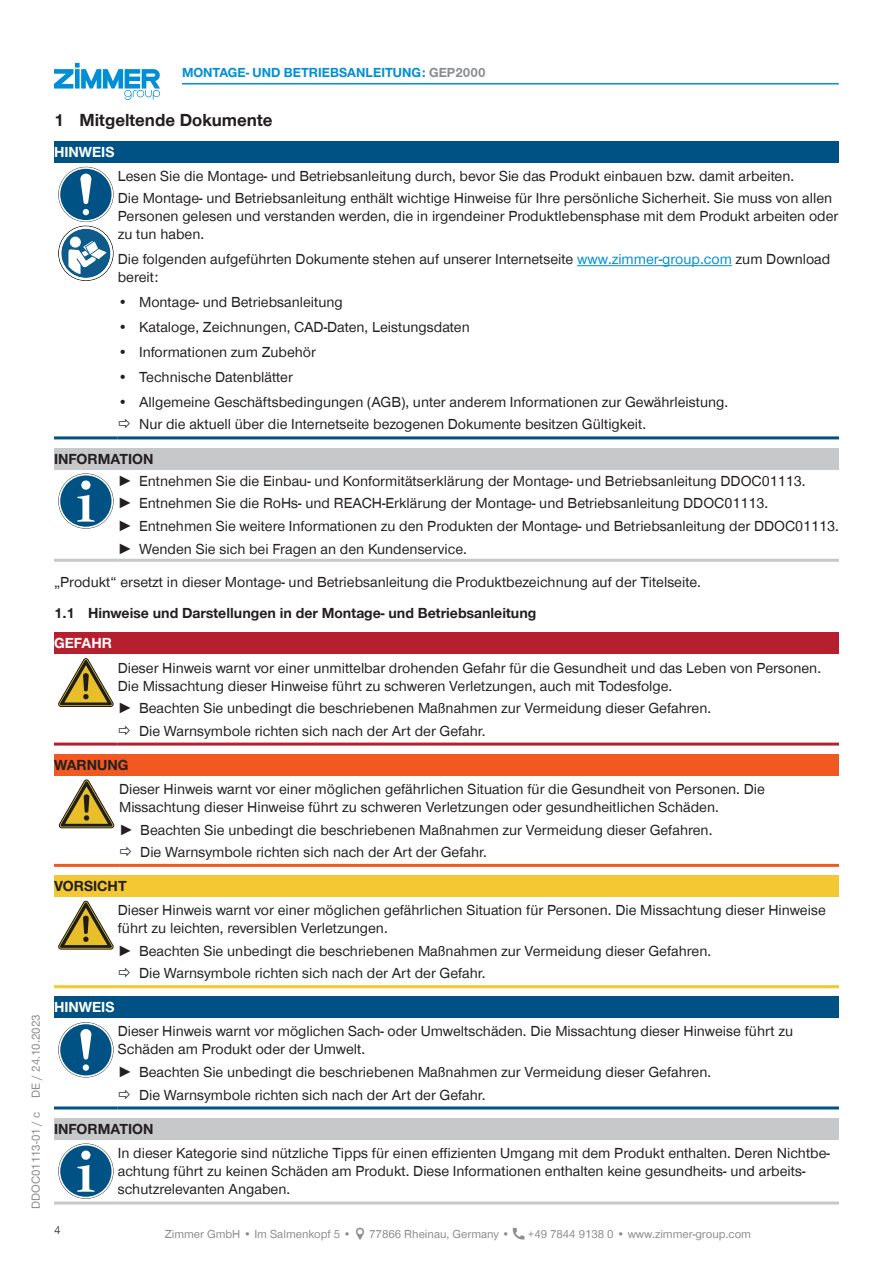
<style>
.page{position:relative;width:893px;height:1263px;background:#fff}
.page>*{position:absolute;margin:0;border:0;box-sizing:border-box;transform-origin:0 0}
.t1{font:700 18px "Zimmer Group Sans Global";color:#231f20}
.CB_AF_TD-Text{font:15px/18px "Zimmer Group Sans Global";color:#231f20}
.CB_AF_TD-Signalwort{font:700 15px "Zimmer Group Sans Global";color:#231f20}
.CB_AF_TD-Signalwort-2{font:700 15px "Zimmer Group Sans Global";color:#fff}
.CB_AF_TD-Kopfzeile{font:700 13.5px "Zimmer Group Sans Global";color:#008fd5}
.CB_AF_TD-Fusszeile{font:12px "Zimmer Group Sans Global";color:#8a8c8f}
.CB_AF_TD-Seitenrand{font:12px "Zimmer Group Sans";color:#8a8c8f}
.CB_AF_Seitenzahl_links{font:300 12px "Zimmer Group Sans";color:#231f20}
.s1{color:#8a8c8f}
.s2{color:#008fd5}
.s3{font-family:"Zimmer Group Sans"}
</style>
<div class="page">
<svg style="left:54px;top:63px;width:106px;height:37px"></svg>
<div style="left:54px;top:141px;width:785px;height:22px;background:#005285"></div>
<hr style="left:54px;top:436px;width:64px;height:3px;background:#005285">
<hr style="left:118px;top:436px;width:721px;height:3px;background:#005285">
<svg style="left:58px;top:167px;width:56px;height:55px"></svg>
<svg style="left:59px;top:167px;width:54px;height:55px"></svg>
<div style="left:60px;top:169px;width:52px;height:51px;background:#005285;border-radius:50%"></div>
<svg style="left:80px;top:174px;width:11px;height:41px"></svg>
<svg style="left:58px;top:226px;width:56px;height:55px"></svg>
<div style="left:70px;top:237px;width:11px;height:11px;background:#fff;border-radius:50%"></div>
<hr style="left:577px;top:265px;width:155px;height:1px;background:#008fd5">
<div style="left:54px;top:448px;width:785px;height:21px;background:#c7c8ca"></div>
<hr style="left:54px;top:559px;width:64px;height:3px;background:#c7c8ca">
<hr style="left:118px;top:559px;width:721px;height:3px;background:#c7c8ca">
<svg style="left:58px;top:473px;width:56px;height:56px"></svg>
<svg style="left:59px;top:474px;width:54px;height:54px"></svg>
<div style="left:60px;top:475px;width:52px;height:52px;background:#005285;border-radius:50%"></div>
<svg style="left:77px;top:495px;width:18px;height:27px"></svg>
<div style="left:81px;top:480px;width:9px;height:10px;background:#fff;border-radius:50%"></div>
<div style="left:54px;top:633px;width:785px;height:21px;background:#b61f2d"></div>
<hr style="left:54px;top:742px;width:64px;height:3px;background:#b61f2d">
<hr style="left:118px;top:742px;width:721px;height:3px;background:#b61f2d">
<svg style="left:58px;top:658px;width:56px;height:49px"></svg>
<div style="left:54px;top:754px;width:785px;height:21px;background:#f15921"></div>
<hr style="left:54px;top:864px;width:65px;height:3px;background:#f15921">
<hr style="left:119px;top:864px;width:720px;height:3px;background:#f15921">
<svg style="left:59px;top:780px;width:55px;height:48px"></svg>
<div style="left:54px;top:875px;width:785px;height:22px;background:#f3c832"></div>
<hr style="left:54px;top:985px;width:64px;height:3px;background:#f3c832">
<hr style="left:118px;top:985px;width:721px;height:3px;background:#f3c832">
<svg style="left:58px;top:901px;width:56px;height:48px"></svg>
<div style="left:54px;top:997px;width:785px;height:21px;background:#005285"></div>
<hr style="left:54px;top:1106px;width:64px;height:3px;background:#005285">
<hr style="left:118px;top:1106px;width:721px;height:3px;background:#005285">
<svg style="left:58px;top:1022px;width:56px;height:55px"></svg>
<svg style="left:59px;top:1022px;width:54px;height:55px"></svg>
<div style="left:60px;top:1024px;width:52px;height:51px;background:#005285;border-radius:50%"></div>
<div style="left:83px;top:1064px;width:6px;height:7px;background:#fff;border-radius:50%"></div>
<svg style="left:80px;top:1029px;width:11px;height:30px"></svg>
<div style="left:54px;top:1118px;width:785px;height:21px;background:#c7c8ca"></div>
<hr style="left:54px;top:1201px;width:64px;height:3px;background:#c7c8ca">
<hr style="left:118px;top:1201px;width:721px;height:3px;background:#c7c8ca">
<svg style="left:58px;top:1143px;width:56px;height:56px"></svg>
<svg style="left:59px;top:1144px;width:54px;height:54px"></svg>
<div style="left:60px;top:1145px;width:52px;height:52px;background:#005285;border-radius:50%"></div>
<svg style="left:77px;top:1165px;width:18px;height:27px"></svg>
<div style="left:81px;top:1150px;width:9px;height:10px;background:#fff;border-radius:50%"></div>
<hr style="left:182px;top:83px;width:657px;height:2px;background:#008fd5">
<p class="CB_AF_TD-Kopfzeile" style="left:182px;top:65px;width:305px">MONTAGE- UND BETRIEBSANLEITUNG: <span class="s1">GEP2000</span></p>
<p class="CB_AF_TD-Seitenrand" style="left:28px;top:1097px;width:85px;rotate:-90deg">DE / 24.10.2023</p>
<p class="CB_AF_TD-Seitenrand" style="left:28px;top:1209px;width:99px;rotate:-90deg">DDOC01113-01 / c</p>
<p class="t1" style="left:54px;top:110px;width:220px">1 Mitgeltende Dokumente</p>
<p class="CB_AF_TD-Signalwort-2" style="left:54px;top:143px;width:62px">HINWEIS</p>
<p class="CB_AF_TD-Text" style="left:118px;top:167px;width:678px">Lesen Sie die Montage- und Betriebsanleitung durch, bevor Sie das Produkt einbauen bzw. damit arbeiten.</p>
<p class="CB_AF_TD-Text" style="left:118px;top:189px;width:722px">Die Montage- und Betriebsanleitung enthält wichtige Hinweise für Ihre persönliche Sicherheit. Sie muss von allen<br>Personen gelesen und verstanden werden, die in irgendeiner Produktlebensphase mit dem Produkt arbeiten oder zu tun haben.</p>
<p class="CB_AF_TD-Text" style="left:118px;top:250px;width:714px">Die folgenden aufgeführten Dokumente stehen auf unserer Internetseite <span class="s2">www.zimmer-group.com</span> zum Download bereit:</p>
<p class="CB_AF_TD-Text" style="left:118px;top:293px;width:227px">• Montage- und Betriebsanleitung</p>
<p class="CB_AF_TD-Text" style="left:118px;top:318px;width:353px">• Kataloge, Zeichnungen, CAD-Daten, Leistungsdaten</p>
<p class="CB_AF_TD-Text" style="left:118px;top:343px;width:200px">• Informationen zum Zubehör</p>
<p class="CB_AF_TD-Text" style="left:118px;top:368px;width:177px">• Technische Datenblätter</p>
<p class="CB_AF_TD-Text" style="left:118px;top:392px;width:612px">• Allgemeine Geschäftsbedingungen (AGB), unter anderem Informationen zur Gewährleistung.</p>
<p class="CB_AF_TD-Text" style="left:139px;top:415px;width:508px">Nur die aktuell über die Internetseite bezogenen Dokumente besitzen Gültigkeit.</p>
<p class="CB_AF_TD-Signalwort" style="left:54px;top:450px;width:101px">INFORMATION</p>
<p class="CB_AF_TD-Text" style="left:118px;top:471px;width:689px"><span class="s3">►</span> Entnehmen Sie die Einbau- und Konformitätserklärung der Montage- und Betriebsanleitung DDOC01113.</p>
<p class="CB_AF_TD-Text" style="left:118px;top:494px;width:652px"><span class="s3">►</span> Entnehmen Sie die RoHs- und REACH-Erklärung der Montage- und Betriebsanleitung DDOC01113.</p>
<p class="CB_AF_TD-Text" style="left:118px;top:517px;width:723px"><span class="s3">►</span> Entnehmen Sie weitere Informationen zu den Produkten der Montage- und Betriebsanleitung der DDOC01113.</p>
<p class="CB_AF_TD-Text" style="left:118px;top:540px;width:351px"><span class="s3">►</span> Wenden Sie sich bei Fragen an den Kundenservice.</p>
<p class="CB_AF_TD-Text" style="left:54px;top:572px;width:648px">„Produkt“ ersetzt in dieser Montage- und Betriebsanleitung die Produktbezeichnung auf der Titelseite.</p>
<p class="CB_AF_TD-Signalwort" style="left:54px;top:604px;width:484px">1.1 Hinweise und Darstellungen in der Montage- und Betriebsanleitung</p>
<p class="CB_AF_TD-Signalwort-2" style="left:54px;top:634px;width:60px">GEFAHR</p>
<p class="CB_AF_TD-Text" style="left:118px;top:658px;width:705px">Dieser Hinweis warnt vor einer unmittelbar drohenden Gefahr für die Gesundheit und das Leben von Personen.<br>Die Missachtung dieser Hinweise führt zu schweren Verletzungen, auch mit Todesfolge.</p>
<p class="CB_AF_TD-Text" style="left:118px;top:699px;width:595px"><span class="s3">►</span> Beachten Sie unbedingt die beschriebenen Maßnahmen zur Vermeidung dieser Gefahren.</p>
<p class="CB_AF_TD-Text" style="left:139px;top:721px;width:348px">Die Warnsymbole richten sich nach der Art der Gefahr.</p>
<p class="CB_AF_TD-Signalwort" style="left:54px;top:756px;width:76px">WARNUNG</p>
<p class="CB_AF_TD-Text" style="left:119px;top:780px;width:647px">Dieser Hinweis warnt vor einer möglichen gefährlichen Situation für die Gesundheit von Personen. Die<br>Missachtung dieser Hinweise führt zu schweren Verletzungen oder gesundheitlichen Schäden.</p>
<p class="CB_AF_TD-Text" style="left:119px;top:820px;width:595px"><span class="s3">►</span> Beachten Sie unbedingt die beschriebenen Maßnahmen zur Vermeidung dieser Gefahren.</p>
<p class="CB_AF_TD-Text" style="left:140px;top:843px;width:348px">Die Warnsymbole richten sich nach der Art der Gefahr.</p>
<p class="CB_AF_TD-Signalwort" style="left:54px;top:877px;width:74px">VORSICHT</p>
<p class="CB_AF_TD-Text" style="left:118px;top:901px;width:709px">Dieser Hinweis warnt vor einer möglichen gefährlichen Situation für Personen. Die Missachtung dieser Hinweise führt zu leichten, reversiblen Verletzungen.</p>
<p class="CB_AF_TD-Text" style="left:118px;top:942px;width:595px"><span class="s3">►</span> Beachten Sie unbedingt die beschriebenen Maßnahmen zur Vermeidung dieser Gefahren.</p>
<p class="CB_AF_TD-Text" style="left:139px;top:964px;width:348px">Die Warnsymbole richten sich nach der Art der Gefahr.</p>
<p class="CB_AF_TD-Signalwort-2" style="left:54px;top:998px;width:62px">HINWEIS</p>
<p class="CB_AF_TD-Text" style="left:118px;top:1022px;width:677px">Dieser Hinweis warnt vor möglichen Sach- oder Umweltschäden. Die Missachtung dieser Hinweise führt zu<br>Schäden am Produkt oder der Umwelt.</p>
<p class="CB_AF_TD-Text" style="left:118px;top:1063px;width:595px"><span class="s3">►</span> Beachten Sie unbedingt die beschriebenen Maßnahmen zur Vermeidung dieser Gefahren.</p>
<p class="CB_AF_TD-Text" style="left:139px;top:1085px;width:348px">Die Warnsymbole richten sich nach der Art der Gefahr.</p>
<p class="CB_AF_TD-Signalwort" style="left:54px;top:1120px;width:101px">INFORMATION</p>
<p class="CB_AF_TD-Text" style="left:118px;top:1143px;width:714px">In dieser Kategorie sind nützliche Tipps für einen effizienten Umgang mit dem Produkt enthalten. Deren Nichtbe&shy;achtung führt zu keinen Schäden am Produkt. Diese Informationen enthalten keine gesundheits- und arbeits&shy;schutzrelevanten Angaben.</p>
<p class="CB_AF_TD-Fusszeile" style="left:165px;top:1227px;width:188px">Zimmer GmbH • Im Salmenkopf 5 •</p>
<p class="CB_AF_TD-Fusszeile" style="left:369px;top:1227px;width:142px">77866 Rheinau, Germany •</p>
<p class="CB_AF_TD-Fusszeile" style="left:528px;top:1227px;width:225px">+49 7844 9138 0 • www.zimmer-group.com</p>
<p class="CB_AF_Seitenzahl_links" style="left:54px;top:1222px;width:8px">4</p>
</div>
